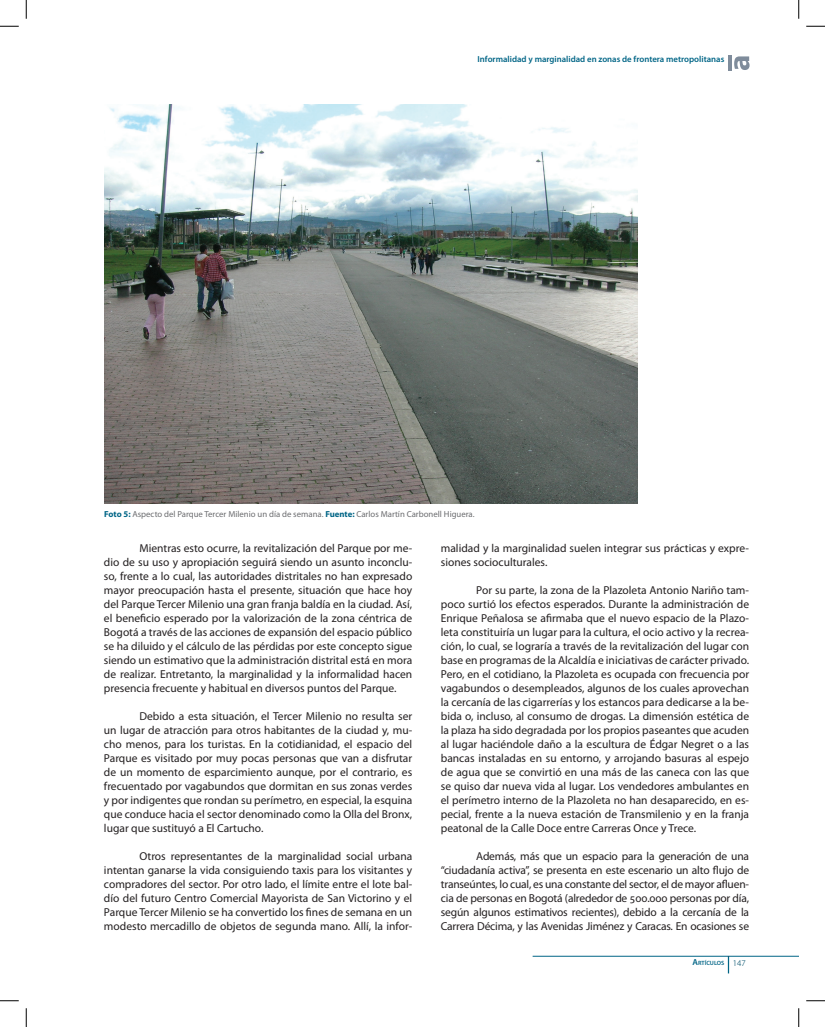
<style>
.page{position:relative;width:825px;height:1027px;background:#fff}
.page>*{position:absolute;margin:0;border:0;box-sizing:border-box;transform-origin:0 0}
.t1{font:11.5px/14px "Myriad Pro";color:#231f20;text-align:justify}
.t2{font:8.75px "Myriad Pro";color:#6c6d70}
.t3{font:600 8.75px "Myriad Pro";color:#006586}
.t4{font:600 6.12px "Myriad Pro";color:#006586}
.s1{font-weight:700;color:#006586}
.s2{font-size:8.75px}
.s3{font-weight:300;font-size:8.75px;color:#bcbdc0}
</style>
<div class="page">
<svg style="left:728px;top:957px;width:1px;height:16px"></svg>
<hr style="left:728px;top:55px;width:4px;height:15px;background:#7f8c9b">
<svg style="left:734px;top:56px;width:15px;height:14px"></svg>
<hr style="left:533px;top:956px;width:266px;height:1px;background:#006586">
<img style="left:104px;top:104px;width:533px;height:399px">
<svg style="left:0;top:25px;width:19px;height:2px"></svg>
<svg style="left:806px;top:25px;width:19px;height:2px"></svg>
<svg style="left:0;top:1000px;width:19px;height:1px"></svg>
<svg style="left:806px;top:1000px;width:19px;height:1px"></svg>
<svg style="left:25px;top:0;width:2px;height:19px"></svg>
<svg style="left:25px;top:1008px;width:2px;height:19px"></svg>
<svg style="left:798px;top:0;width:1px;height:19px"></svg>
<svg style="left:798px;top:1008px;width:1px;height:19px"></svg>
<p class="t3" style="left:478px;top:53px;width:248px">Informalidad y marginalidad en zonas de frontera metropolitanas</p>
<p class="t2" style="left:104px;top:508px;width:372px"><span class="s1">Foto 5:</span> Aspecto del Parque Tercer Milenio un día de semana. <span class="s1">Fuente:</span> Carlos Martín Carbonell Higuera.</p>
<p class="t1" style="left:104px;top:541px;width:310px;text-indent:35px">Mientras esto ocurre, la revitalización del Parque por me&shy;dio de su uso y apropiación seguirá siendo un asunto inconclu&shy;so, frente a lo cual, las autoridades distritales no han expresado mayor preocupación hasta el presente, situación que hace hoy del Parque Tercer Milenio una gran franja baldía en la ciudad. Así, el beneficio esperado por la valorización de la zona céntrica de Bogotá a través de las acciones de expansión del espacio público se ha diluido y el cálculo de las pérdidas por este concepto sigue siendo un estimativo que la administración distrital está en mora de realizar. Entretanto, la marginalidad y la informalidad hacen presencia frecuente y habitual en diversos puntos del Parque.</p>
<p class="t1" style="left:104px;top:709px;width:310px;text-indent:35px">Debido a esta situación, el Tercer Milenio no resulta ser un lugar de atracción para otros habitantes de la ciudad y, mu&shy;cho menos, para los turistas. En la cotidianidad, el espacio del Parque es visitado por muy pocas personas que van a disfrutar de un momento de esparcimiento aunque, por el contrario, es frecuentado por vagabundos que dormitan en sus zonas verdes y por indigentes que rondan su perímetro, en especial, la esquina que conduce hacia el sector denominado como la Olla del Bronx, lugar que sustituyó a El Cartucho.</p>
<p class="t1" style="left:104px;top:849px;width:310px;text-indent:35px">Otros representantes de la marginalidad social urbana intentan ganarse la vida consiguiendo taxis para los visitantes y compradores del sector. Por otro lado, el límite entre el lote bal&shy;dío del futuro Centro Comercial Mayorista de San Victorino y el Parque Tercer Milenio se ha convertido los fines de semana en un modesto mercadillo de objetos de segunda mano. Allí, la infor-</p>
<p class="t1" style="left:441px;top:541px;width:310px">malidad y la marginalidad suelen integrar sus prácticas y expre&shy;siones socioculturales.</p>
<p class="t1" style="left:441px;top:583px;width:310px;text-indent:35px">Por su parte, la zona de la Plazoleta Antonio Nariño tam&shy;poco surtió los efectos esperados. Durante la administración de Enrique Peñalosa se afirmaba que el nuevo espacio de la Plazo&shy;leta constituiría un lugar para la cultura, el ocio activo y la recrea&shy;ción, lo cual, se lograría a través de la revitalización del lugar con base en programas de la Alcaldía e iniciativas de carácter privado.<br>Pero, en el cotidiano, la Plazoleta es ocupada con frecuencia por vagabundos o desempleados, algunos de los cuales aprovechan la cercanía de las cigarrerías y los estancos para dedicarse a la be&shy;bida o, incluso, al consumo de drogas. La dimensión estética de la plaza ha sido degradada por los propios paseantes que acuden al lugar haciéndole daño a la escultura de Édgar Negret o a las bancas instaladas en su entorno, y arrojando basuras al espejo de agua que se convirtió en una más de las caneca con las que se quiso dar nueva vida al lugar. Los vendedores ambulantes en el perímetro interno de la Plazoleta no han desaparecido, en es&shy;pecial, frente a la nueva estación de Transmilenio y en la franja peatonal de la Calle Doce entre Carreras Once y Trece.</p>
<p class="t1" style="left:441px;top:849px;width:310px;text-indent:35px">Además, más que un espacio para la generación de una “ciudadanía activa”, se presenta en este escenario un alto flujo de transeúntes, lo cual, es una constante del sector, el de mayor afluen&shy;cia de personas en Bogotá (alrededor de 500.000 personas por día, según algunos estimativos recientes), debido a la cercanía de la Carrera Décima, y las Avenidas Jiménez y Caracas. En ocasiones se</p>
<p class="t4" style="left:692px;top:959px;width:55px"><span class="s2">A</span>RTÍCULOS <span class="s3">147</span></p>
</div>
